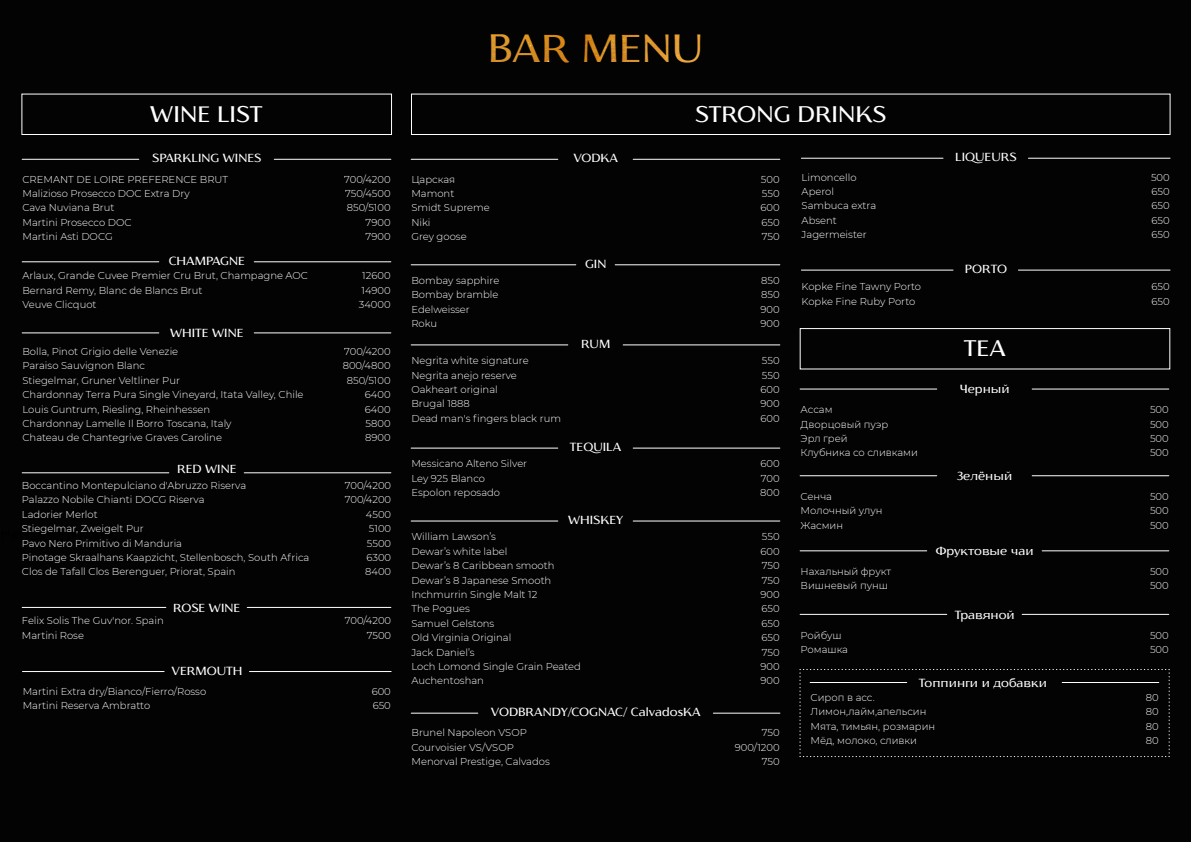
<style>
.page{position:relative;width:1191px;height:842px;background:#020302}
.page>*{position:absolute;margin:0;border:0;box-sizing:border-box;transform-origin:0 0}
.t1{font:23px "Florentia";color:#fff}
.t2{font:14px "Times New Roman";color:#000}
.t3{font:12px "Florentia";color:#fff}
.t4{font:300 10px/14.4px "Montserrat";color:#fff}
</style>
<div class="page">
<div style="left:411px;top:94px;width:759px;height:41px;border:1px solid #fff"></div>
<div style="left:22px;top:94px;width:370px;height:41px;border:1px solid #fff"></div>
<div style="left:800px;top:328px;width:370px;height:41px;border:1px solid #fff"></div>
<svg style="left:799px;top:669px;width:370px;height:88px"></svg>
<img style="left:450px;top:34px;width:340px;height:62px">
<hr style="left:800px;top:389px;width:136px;height:1px;background:#fff">
<hr style="left:1032px;top:389px;width:136px;height:1px;background:#fff">
<hr style="left:800px;top:475px;width:136px;height:1px;background:#fff">
<hr style="left:1032px;top:475px;width:136px;height:1px;background:#fff">
<hr style="left:800px;top:550px;width:126px;height:1px;background:#fff">
<hr style="left:1042px;top:550px;width:126px;height:1px;background:#fff">
<hr style="left:800px;top:614px;width:146px;height:1px;background:#fff">
<hr style="left:1022px;top:614px;width:146px;height:1px;background:#fff">
<hr style="left:810px;top:682px;width:96px;height:1px;background:#fff">
<hr style="left:1062px;top:682px;width:96px;height:1px;background:#fff">
<hr style="left:22px;top:159px;width:117px;height:1px;background:#fff">
<hr style="left:274px;top:159px;width:117px;height:1px;background:#fff">
<hr style="left:22px;top:261px;width:137px;height:1px;background:#fff">
<hr style="left:254px;top:261px;width:137px;height:1px;background:#fff">
<hr style="left:22px;top:333px;width:137px;height:1px;background:#fff">
<hr style="left:254px;top:333px;width:137px;height:1px;background:#fff">
<hr style="left:22px;top:472px;width:147px;height:1px;background:#fff">
<hr style="left:244px;top:472px;width:147px;height:1px;background:#fff">
<hr style="left:22px;top:607px;width:144px;height:1px;background:#fff">
<hr style="left:247px;top:607px;width:144px;height:1px;background:#fff">
<hr style="left:411px;top:159px;width:147px;height:1px;background:#fff">
<hr style="left:633px;top:159px;width:147px;height:1px;background:#fff">
<hr style="left:411px;top:713px;width:67px;height:1px;background:#fff">
<hr style="left:713px;top:713px;width:67px;height:1px;background:#fff">
<hr style="left:801px;top:158px;width:142px;height:1px;background:#fff">
<hr style="left:1028px;top:158px;width:142px;height:1px;background:#fff">
<hr style="left:801px;top:270px;width:152px;height:1px;background:#fff">
<hr style="left:1018px;top:270px;width:152px;height:1px;background:#fff">
<hr style="left:22px;top:671px;width:142px;height:1px;background:#fff">
<hr style="left:249px;top:671px;width:142px;height:1px;background:#fff">
<hr style="left:411px;top:264px;width:165px;height:1px;background:#fff">
<hr style="left:615px;top:264px;width:165px;height:1px;background:#fff">
<hr style="left:411px;top:345px;width:157px;height:1px;background:#fff">
<hr style="left:623px;top:345px;width:157px;height:1px;background:#fff">
<hr style="left:411px;top:448px;width:147px;height:1px;background:#fff">
<hr style="left:633px;top:448px;width:147px;height:1px;background:#fff">
<hr style="left:411px;top:521px;width:147px;height:1px;background:#fff">
<hr style="left:633px;top:521px;width:147px;height:1px;background:#fff">
<h1 class="t1" style="left:150px;top:99px;width:114px">WINE LIST</h1>
<p class="t3" style="left:152px;top:151px;width:111px">SPARKLING WINES</p>
<p class="t4" style="left:22px;top:171px;width:207px">CREMANT DE LOIRE PREFERENCE BRUT<br>Malizioso Prosecco DOC Extra Dry<br>Cava Nuviana Brut<br>Martini Prosecco DOC<br>Martini Asti DOCG</p>
<p class="t4" style="left:344px;top:171px;width:48px;text-align:right">700/4200<br>750/4500<br>850/5100<br>7900<br>7900</p>
<p class="t3" style="left:169px;top:253px;width:78px">CHAMPAGNE</p>
<p class="t4" style="left:22px;top:268px;width:287px">Arlaux, Grande Cuvee Premier Cru Brut, Champagne AOC<br>Bernard Remy, Blanc de Blancs Brut<br>Veuve Clicquot</p>
<p class="t4" style="left:359px;top:268px;width:33px;text-align:center">12600<br>14900<br>34000</p>
<p class="t3" style="left:170px;top:325px;width:75px">WHITE WINE</p>
<p class="t4" style="left:22px;top:344px;width:283px">Bolla, Pinot Grigio delle Venezie<br>Paraiso Sauvignon Blanc<br>Stiegelmar, Gruner Veltliner Pur<br>Chardonnay Terra Pura Single Vineyard, Itata Valley, Chile Louis Guntrum, Riesling, Rheinhessen<br>Chardonnay Lamelle Il Borro Toscana, Italy<br>Chateau de Chantegrive Graves Caroline</p>
<p class="t4" style="left:343px;top:344px;width:49px;text-align:right">700/4200<br>800/4800<br>850/5100<br>6400<br>6400<br>5800<br>8900</p>
<p class="t4" style="left:22px;top:478px;width:289px">Boccantino Montepulciano d'Abruzzo Riserva<br>Palazzo Nobile Chianti DOCG Riserva<br>Ladorier Merlot<br>Stiegelmar, Zweigelt Pur<br>Pavo Nero Primitivo di Manduria<br>Pinotage Skraalhans Kaapzicht, Stellenbosch, South Africa Clos de Tafall Clos Berenguer, Priorat, Spain</p>
<p class="t4" style="left:345px;top:478px;width:48px;text-align:right">700/4200<br>700/4200<br>4500<br>5100<br>5500<br>6300<br>8400</p>
<p class="t4" style="left:22px;top:613px;width:143px">Felix Solis The Guv'nor. Spain<br>Martini Rose</p>
<p class="t4" style="left:345px;top:613px;width:48px;text-align:right">700/4200<br>7500</p>
<p class="t3" style="left:177px;top:461px;width:61px">RED WINE</p>
<h2 class="t2" style="left:0;top:527px;width:127px">!"#$%&amp;%'()*)+&amp;!%,-</h2>
<h2 class="t2" style="left:144px;top:527px;width:6px">(</h2>
<p class="t3" style="left:173px;top:600px;width:69px">ROSE WINE</p>
<p class="t3" style="left:171px;top:663px;width:73px">VERMOUTH</p>
<p class="t4" style="left:23px;top:684px;width:185px">Martini Extra dry/Bianco/Fierro/Rosso<br>Martini Reserva Ambratto</p>
<p class="t4" style="left:372px;top:684px;width:21px">600<br>650</p>
<p class="t3" style="left:573px;top:151px;width:46px">VODKA</p>
<h1 class="t1" style="left:695px;top:99px;width:193px">STRONG DRINKS</h1>
<p class="t3" style="left:955px;top:150px;width:63px">LIQUEURS</p>
<p class="t4" style="left:411px;top:171px;width:80px">Царская<br>Mamont<br>Smidt Supreme<br>Niki<br>Grey goose</p>
<p class="t4" style="left:760px;top:171px;width:21px;text-align:justify">500<br>550<br>600<br>650<br>750</p>
<p class="t3" style="left:585px;top:256px;width:23px">GIN</p>
<p class="t4" style="left:411px;top:273px;width:89px">Bombay sapphire<br>Bombay bramble<br>Edelweisser<br>Roku</p>
<p class="t4" style="left:760px;top:273px;width:21px;text-align:justify">850<br>850<br>900<br>900</p>
<p class="t3" style="left:581px;top:336px;width:31px">RUM</p>
<p class="t4" style="left:411px;top:353px;width:151px">Negrita white signature<br>Negrita anejo reserve<br>Oakheart original<br>Brugal 1888<br>Dead man's fingers black rum</p>
<p class="t4" style="left:760px;top:353px;width:21px;text-align:justify">550<br>550<br>600<br>900<br>600</p>
<p class="t3" style="left:570px;top:439px;width:53px">TEQUILA</p>
<p class="t4" style="left:411px;top:456px;width:117px">Messicano Alteno Silver<br>Ley 925 Blanco<br>Espolon reposado</p>
<p class="t4" style="left:760px;top:456px;width:21px;text-align:justify">600<br>700<br>800</p>
<p class="t3" style="left:568px;top:512px;width:57px">WHISKEY</p>
<p class="t4" style="left:411px;top:529px;width:171px">William Lawson’s<br>Dewar’s white label<br>Dewar’s 8 Caribbean smooth<br>Dewar’s 8 Japanese Smooth<br>Inchmurrin Single Malt 12<br>The Pogues<br>Samuel Gelstons<br>Old Virginia Original<br>Jack Daniel’s<br>Loch Lomond Single Grain Peated<br>Auchentoshan</p>
<p class="t4" style="left:760px;top:529px;width:21px;text-align:justify">550<br>600<br>750<br>750<br>900<br>650<br>650<br>650<br>750<br>900<br>900</p>
<p class="t3" style="left:491px;top:704px;width:211px">VODBRANDY/COGNAC/ CalvadosKA</p>
<p class="t4" style="left:411px;top:725px;width:140px">Brunel Napoleon VSOP<br>Courvoisier VS/VSOP<br>Menorval Prestige, Calvados</p>
<p class="t4" style="left:735px;top:725px;width:46px;text-align:right">750<br>900/1200<br>750</p>
<p class="t4" style="left:801px;top:169px;width:76px">Limoncello<br>Aperol<br>Sambuca extra<br>Absent<br>Jagermeister</p>
<p class="t4" style="left:1151px;top:169px;width:20px;text-align:justify">500<br>650<br>650<br>650<br>650</p>
<p class="t3" style="left:964px;top:261px;width:44px">PORTO</p>
<p class="t4" style="left:801px;top:279px;width:121px">Kopke Fine Tawny Porto<br>Kopke Fine Ruby Porto</p>
<p class="t4" style="left:1151px;top:279px;width:20px">650<br>650</p>
<h1 class="t1" style="left:963px;top:333px;width:44px">TEA</h1>
<p class="t3" style="left:959px;top:381px;width:51px">Черный</p>
<p class="t4" style="left:800px;top:402px;width:119px">Ассам<br>Дворцовый пуэр<br>Эрл грей<br>Клубника со сливками</p>
<p class="t4" style="left:1150px;top:402px;width:20px;text-align:justify">500<br>500<br>500<br>500</p>
<p class="t3" style="left:957px;top:468px;width:57px">Зелёный</p>
<p class="t4" style="left:800px;top:489px;width:83px">Сенча<br>Молочный улун<br>Жасмин</p>
<p class="t4" style="left:1150px;top:489px;width:20px;text-align:justify">500<br>500<br>500</p>
<p class="t3" style="left:935px;top:543px;width:99px">Фруктовые чаи</p>
<p class="t4" style="left:800px;top:564px;width:92px">Нахальный фрукт<br>Вишневый пунш</p>
<p class="t4" style="left:1150px;top:564px;width:20px">500<br>500</p>
<p class="t3" style="left:954px;top:607px;width:61px">Травяной</p>
<p class="t4" style="left:800px;top:627px;width:49px">Ройбуш<br>Ромашка</p>
<p class="t3" style="left:919px;top:675px;width:129px">Топпинги и добавки</p>
<p class="t4" style="left:810px;top:690px;width:126px">Сироп в асс.<br>Лимон,лайм,апельсин<br>Мята, тимьян, розмарин<br>Мёд, молоко, сливки</p>
<p class="t4" style="left:1150px;top:627px;width:20px">500<br>500</p>
<p class="t4" style="left:1145px;top:690px;width:14px;text-align:justify">80<br>80<br>80<br>80</p>
</div>
